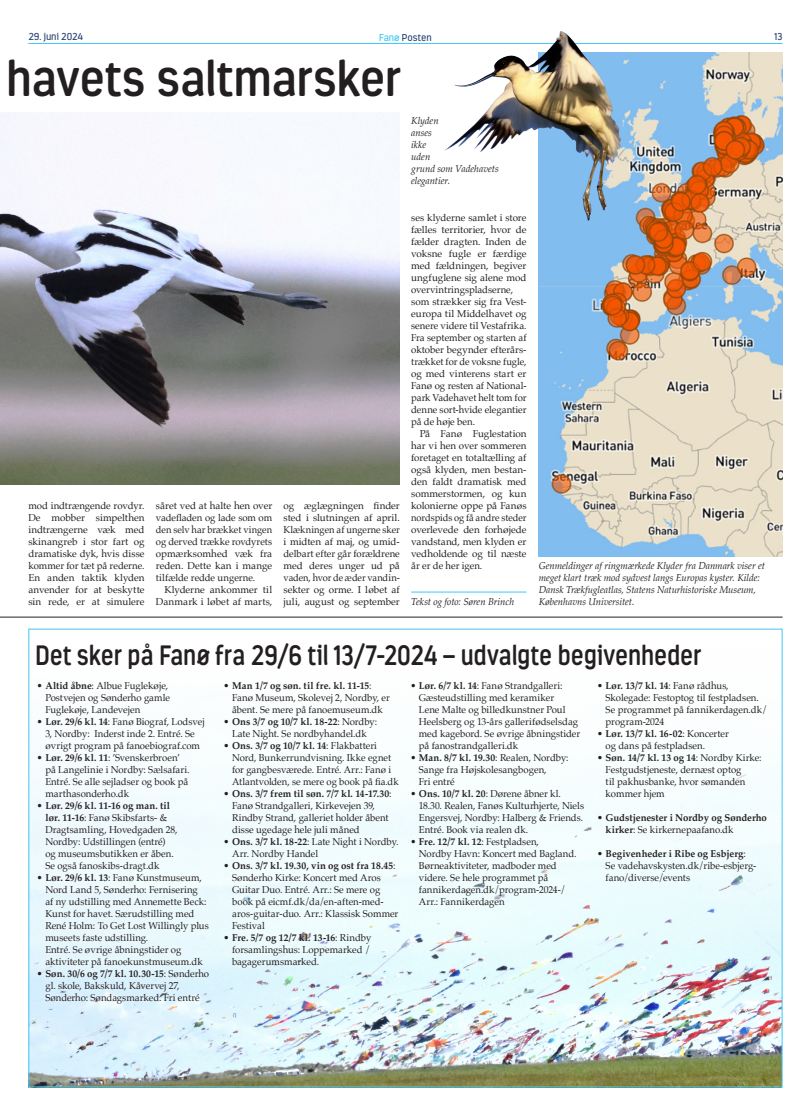
<style>
.page{position:relative;width:811px;height:1120px;background:#fff}
.page>*{position:absolute;margin:0;border:0;box-sizing:border-box;transform-origin:0 0}
.Overskrift_1{font:600 50px "Estandar Rounded";letter-spacing:-.005em;color:#231f20;scale:.96 1}
.Overskrift_2{font:600 28px "Estandar Rounded";letter-spacing:-.005em;color:#231f20;scale:.87 1}
.Brødtekst{font:10px/12px "Palatino";color:#231f20;scale:.96 1}
.Brødtekst-2{font:10px/12px "Palatino";color:#231f20;text-align:justify}
.Billedtekst{font:italic 10px/12px "Palatino";letter-spacing:-.005em;color:#231f20;scale:.96 1}
.t1{font:700 10px/12px "Palatino";letter-spacing:-.005em;color:#231f20;scale:.96 1}
.t2{font:10px "Estandar Rounded";color:#284271}
.Byline{font:italic 10px "Palatino";letter-spacing:-.005em;color:#231f20;scale:.96 1}
.s1{color:#40c7f4}
.s2{font-weight:700}
.s3{font-weight:400}
</style>
<div class="page">
<hr style="left:28px;top:43px;width:754px;height:1px;background:#40c7f4">
<img style="left:30px;top:767px;width:750px;height:318px">
<div style="left:32px;top:675px;width:740px;height:334px;background:#fff;opacity:.75"></div>
<hr style="left:411px;top:591px;width:115px;height:1px;background:#40c7f4">
<hr style="left:0;top:616px;width:782px;height:1px;background:#231f20">
<img style="left:539px;top:52px;width:243px;height:504px">
<img style="left:0;top:112px;width:400px;height:372px">
<img style="left:444px;top:31px;width:157px;height:190px">
<p class="t2" style="left:28px;top:31px;width:56px">29. juni 2024</p>
<p class="t2" style="left:774px;top:31px;width:10px">13</p>
<p class="t2" style="left:379px;top:31px;width:54px"><span class="s1">Fanø</span> Posten</p>
<p class="Overskrift_1" style="left:6px;top:49px;width:413px">havets saltmarsker</p>
<p class="Billedtekst" style="left:411px;top:115px;width:93px">Klyden<br>anses<br>ikke<br>uden<br>grund som Vadehavets elegantier.</p>
<p class="Brødtekst-2" style="left:28px;top:499px;width:118px">mod indtrængende rovdyr.<br>De mobber simpelthen indtrængerne væk med skinangreb i stor fart og dramatiske dyk, hvis disse kommer for tæt på rederne.<br>En anden taktik klyden anvender for at beskytte sin rede, er at simulere</p>
<p class="Brødtekst-2" style="left:156px;top:499px;width:118px">såret ved at halte hen over vadefladen og lade som om den selv har brækket vingen og derved trække rovdyrets opmærksomhed væk fra reden. Dette kan i mange tilfælde redde ungerne.</p>
<p class="Brødtekst-2" style="left:156px;top:583px;width:118px;text-align:right">Klyderne ankommer til<br>Danmark i løbet af marts,</p>
<p class="Brødtekst-2" style="left:283px;top:499px;width:118px">og æglægningen finder sted i slutningen af april.<br>Klækningen af ungerne sker i midten af maj, og umid&shy;delbart efter går forældrene med deres unger ud på vaden, hvor de æder vandin&shy;sekter og orme. I løbet af juli, august og september</p>
<p class="Brødtekst-2" style="left:411px;top:211px;width:117px;text-align:left">ses klyderne samlet i store fælles territorier, hvor de fælder dragten. Inden de voksne fugle er færdige med fældningen, begiver ungfuglene sig alene mod overvintringspladserne, som strækker sig fra Vest&shy;europa til Middelhavet og senere videre til Vestafrika.<br>Fra september og starten af oktober begynder efterårs&shy;trækket for de voksne fugle, og med vinterens start er<br>Fanø og resten af National&shy;park Vadehavet helt tom for denne sort-hvide elegantier på de høje ben.</p>
<p class="Brødtekst-2" style="left:411px;top:427px;width:117px;text-indent:9px">På Fanø Fuglestation har vi hen over sommeren foretaget en totaltælling af også klyden, men bestan&shy;den faldt dramatisk med sommerstormen, og kun kolonierne oppe på Fanøs nordspids og få andre steder overlevede den forhøjede vandstand, men klyden er vedholdende og til næste år er de her igen.</p>
<p class="Byline" style="left:411px;top:593px;width:109px">Tekst og foto: Søren Brinch</p>
<p class="Billedtekst" style="left:539px;top:559px;width:237px">Genmeldinger af ringmærkede Klyder fra Danmark viser et meget klart træk mod sydvest langs Europas kyster. Kilde:<br>Dansk Trækfugleatlas, Statens Naturhistoriske Museum, Københavns Universitet.</p>
<p class="Overskrift_2" style="left:36px;top:639px;width:767px">Det sker på Fanø fra 29/6 til 13/7-2024 – udvalgte begivenheder</p>
<p class="Brødtekst" style="left:45px;top:679px;width:131px;text-indent:-9px">• <span class="s2">Altid åbne</span>: Albue Fuglekøje,<br>Postvejen og Sønderho gamle<br>Fuglekøje, Landevejen</p>
<p class="Brødtekst" style="left:37px;top:715px;width:176px;text-align:center">• <span class="s2">Lør. 29/6 kl. 14</span>: Fanø Biograf, Lodsvej<br>3, Nordby: Inderst inde 2. Entré. Se øvrigt program på fanoebiograf.com</p>
<p class="Brødtekst" style="left:45px;top:751px;width:152px;text-indent:-9px">• <span class="s2">Lør. 29/6 kl. 11</span>: ’Svenskerbroen’ på Langelinie i Nordby: Sælsafari.<br>Entré. Se alle sejladser og book på marthasonderho.dk</p>
<p class="Brødtekst" style="left:45px;top:799px;width:139px;text-indent:-9px">• <span class="s2">Lør. 29/6 kl. 11-16 og man. til lør. 11-16</span>: Fanø Skibsfarts- &amp;<br>Dragtsamling, Hovedgaden 28,<br>Nordby: Udstillingen (entré) og museumsbutikken er åben.<br>Se også fanoskibs-dragt.dk</p>
<p class="Brødtekst" style="left:45px;top:871px;width:172px;text-indent:-9px">• <span class="s2">Lør. 29/6 kl. 13</span>: Fanø Kunstmuseum, Nord Land 5, Sønderho: Fernisering<br>af ny udstilling med Annemette Beck:<br>Kunst for havet. Særudstilling med René Holm: To Get Lost Willingly plus museets faste udstilling.<br>Entré. Se øvrige åbningstider og aktiviteter på fanoekunstmuseum.dk</p>
<p class="Brødtekst" style="left:45px;top:967px;width:172px;text-indent:-9px">• <span class="s2">Søn. 30/6 og 7/7 kl. 10.30-15</span>: Sønderho gl. skole, Bakskuld, Kåvervej 27,<br>Sønderho: Søndagsmarked. Fri entré</p>
<p class="Brødtekst" style="left:232px;top:679px;width:166px;text-indent:-9px">• <span class="s2">Man 1/7 og søn. til fre. kl. 11-15</span>:<br>Fanø Museum, Skolevej 2, Nordby, er åbent. Se mere på fanoemuseum.dk</p>
<p class="Brødtekst" style="left:224px;top:715px;width:161px;text-align:center">• <span class="s2">Ons 3/7 og 10/7 kl. 18-22</span>: Nordby:<br>Late Night. Se nordbyhandel.dk</p>
<p class="Brødtekst" style="left:232px;top:739px;width:175px;text-indent:-9px">• <span class="s2">Ons. 3/7 og 10/7 kl. 14</span>: Flakbatteri Nord, Bunkerrundvisning. Ikke egnet for gangbesværede. Entré. Arr.: Fanø i Atlantvolden, se mere og book på fia.dk</p>
<p class="Brødtekst" style="left:232px;top:787px;width:168px;text-indent:-9px">• <span class="s2">Ons. 3/7 frem til søn. 7/7 kl. 14-17.30</span>:<br>Fanø Strandgalleri, Kirkevejen 39, Rindby Strand, galleriet holder åbent disse ugedage hele juli måned</p>
<p class="Brødtekst" style="left:232px;top:835px;width:175px;text-indent:-9px">• <span class="s2">Ons. 3/7 kl. 18-22</span>: Late Night i Nordby.<br>Arr. Nordby Handel</p>
<p class="Brødtekst" style="left:232px;top:859px;width:175px;text-indent:-9px">• <span class="s2">Ons. 3/7 kl. 19.30, vin og ost fra 18.45</span>:<br>Sønderho Kirke: Koncert med Aros<br>Guitar Duo. Entré. Arr.: Se mere og book på eicmf.dk/da/en-aften-med&shy;aros-guitar-duo. Arr.: Klassisk Sommer<br>Festival</p>
<p class="Brødtekst" style="left:232px;top:931px;width:146px;text-align:justify;text-indent:-9px">• <span class="s2">Fre. 5/7 og 12/7 kl. 13-16</span>: Rindby forsamlingshus: Loppemarked / bagagerumsmarked.</p>
<p class="Brødtekst" style="left:419px;top:679px;width:170px;text-indent:-9px">• <span class="s2">Lør. 6/7 kl. 14</span>: Fanø Strandgalleri:<br>Gæsteudstilling med keramiker<br>Lene Malte og billedkunstner Poul Heelsberg og 13-års gallerifødselsdag med kagebord. Se øvrige åbningstider på fanostrandgalleri.dk</p>
<p class="Brødtekst" style="left:419px;top:751px;width:157px;text-indent:-9px">• <span class="s2">Man. 8/7 kl. 19.30</span>: Realen, Nordby:<br>Sange fra Højskolesangbogen,<br>Fri entré</p>
<p class="Brødtekst" style="left:419px;top:787px;width:174px;text-indent:-9px">• <span class="s2">Ons. 10/7 kl. 20</span>: Dørene åbner kl.<br>18.30. Realen, Fanøs Kulturhjerte, Niels Engersvej, Nordby: Halberg &amp; Friends.<br>Entré. Book via realen dk.</p>
<p class="Brødtekst" style="left:419px;top:835px;width:166px;text-indent:-9px">• <span class="s2">Fre. 12/7 kl. 12</span>: Festpladsen,<br>Nordby Havn: Koncert med Bagland.<br>Børneaktiviteter, madboder med videre. Se hele programmet på fannikerdagen.dk/program-2024-/<br>Arr.: Fannikerdagen</p>
<p class="Brødtekst" style="left:605px;top:679px;width:170px;text-indent:-9px">• <span class="s2">Lør. 13/7 kl. 14</span>: Fanø rådhus,<br>Skolegade: Festoptog til festpladsen.<br>Se programmet på fannikerdagen.dk/ program-2024</p>
<p class="Brødtekst" style="left:605px;top:727px;width:130px;text-indent:-9px">• <span class="s2">Lør. 13/7 kl. 16-02</span>: Koncerter og dans på festpladsen.</p>
<p class="Brødtekst" style="left:605px;top:751px;width:164px;text-indent:-9px">• <span class="s2">Søn. 14/7 kl. 13 og 14</span>: Nordby Kirke:<br>Festgudstjeneste, dernæst optog<br>til pakhusbanke, hvor sømanden kommer hjem</p>
<p class="t1" style="left:605px;top:811px;width:169px;text-indent:-9px"><span class="s3">•</span> Gudstjenester i Nordby og Sønderho kirker<span class="s3">: Se kirkernepaafano.dk</span></p>
<p class="Brødtekst" style="left:605px;top:847px;width:158px;text-indent:-9px">• <span class="s2">Begivenheder i Ribe og Esbjerg</span>:<br>Se vadehavskysten.dk/ribe-esbjerg&shy;fano/diverse/events</p>
</div>
